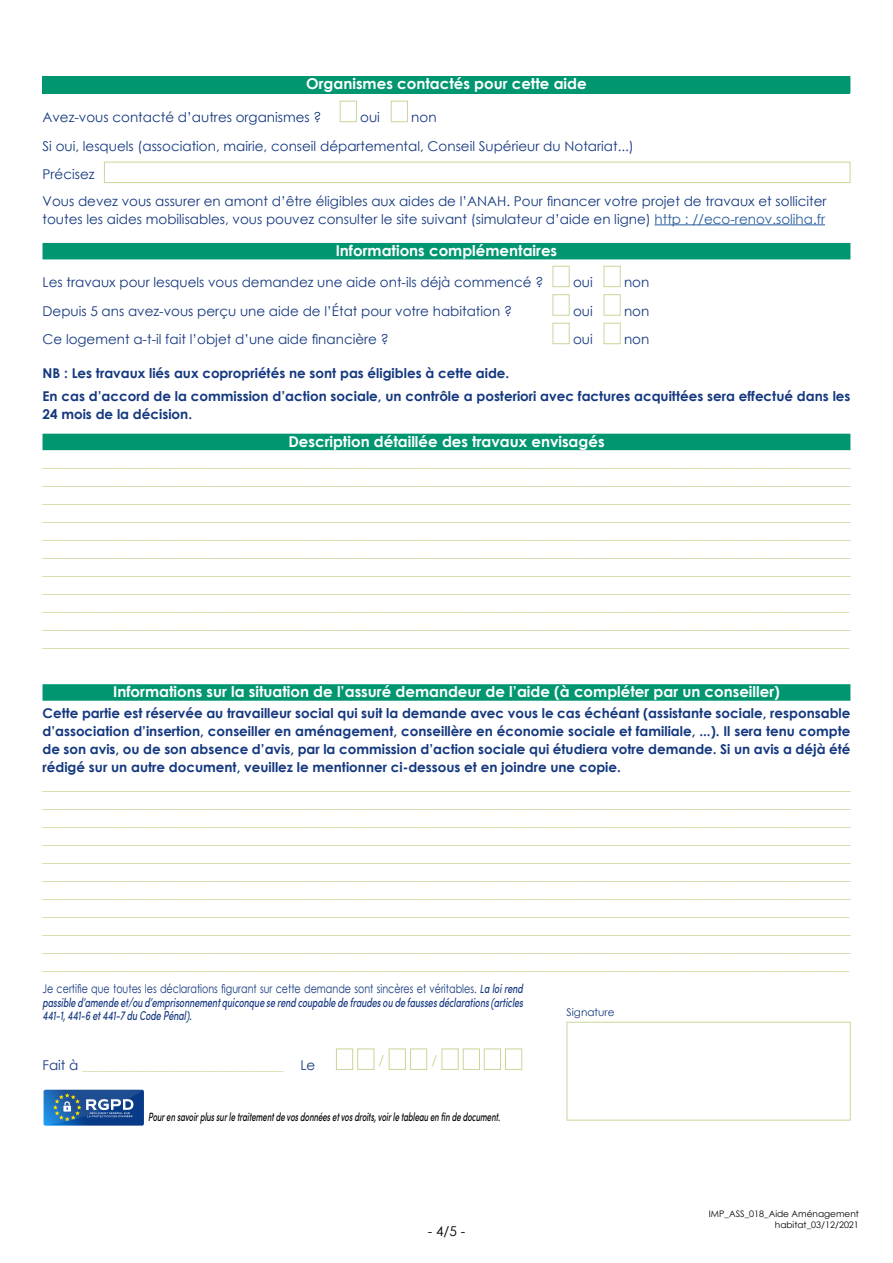
<style>
.page{position:relative;width:893px;height:1263px;background:#fff}
.page>*{position:absolute;margin:0;border:0;box-sizing:border-box;transform-origin:0 0}
.t1{font:15px/18px "Futura PT Cond";color:#cad798;text-align:justify}
.t2{font:700 15px "Century Gothic";color:#fff}
.t3{font:700 13.5px/18px "Century Gothic";color:#14387f}
.t4{font:13.5px/28.5px "Century Gothic";color:#14387f}
.t5{font:13.5px "Century Gothic";color:#cad798}
.t6{font:13.5px "Century Gothic";color:#000}
.t7{font:italic condensed 12.9px/13.5px "Sofia Pro";color:#14387f;scale:.8 1}
.t8{font:12px "Century Gothic";color:#14387f;scale:.8 1}
.t9{font:italic condensed 12px "Sofia Pro";color:#000;scale:.75 1}
.t10{font:10.5px "Century Gothic";color:#14387f}
.t11{font:9px/10.8px "Century Gothic";color:#000;text-align:right}
.s1{color:#275b9b}
.s2{font-family:"Sofia Pro";font-style:italic;font-stretch:condensed}
.s3{font-family:"Sofia Pro";font-style:italic;font-stretch:condensed;font-size:12.9px}
.s4{color:#14387f}
</style>
<div class="page">
<hr style="left:654px;top:224px;width:171px;height:1px;background:#275b9b">
<div style="left:43px;top:243px;width:807px;height:16px;background:#009770"></div>
<div style="left:43px;top:434px;width:807px;height:16px;background:#009770"></div>
<div style="left:43px;top:684px;width:807px;height:17px;background:#009770"></div>
<div style="left:43px;top:77px;width:807px;height:17px;background:#009770"></div>
<div style="left:43px;top:76px;width:807px;height:17px;background:#009770"></div>
<div style="left:340px;top:101px;width:17px;height:21px;border:1px solid #cad798"></div>
<div style="left:391px;top:101px;width:17px;height:21px;border:1px solid #cad798"></div>
<div style="left:104px;top:162px;width:746px;height:21px;border:1px solid #cad798"></div>
<div style="left:553px;top:266px;width:17px;height:21px;border:1px solid #cad798"></div>
<div style="left:604px;top:266px;width:17px;height:21px;border:1px solid #cad798"></div>
<div style="left:553px;top:294px;width:17px;height:22px;border:1px solid #cad798"></div>
<div style="left:604px;top:294px;width:17px;height:22px;border:1px solid #cad798"></div>
<div style="left:553px;top:323px;width:17px;height:21px;border:1px solid #cad798"></div>
<div style="left:604px;top:323px;width:17px;height:21px;border:1px solid #cad798"></div>
<div style="left:336px;top:1048px;width:17px;height:22px;border:1px solid #cad798"></div>
<div style="left:357px;top:1048px;width:17px;height:22px;border:1px solid #cad798"></div>
<div style="left:389px;top:1048px;width:17px;height:22px;border:1px solid #cad798"></div>
<div style="left:410px;top:1048px;width:17px;height:22px;border:1px solid #cad798"></div>
<div style="left:442px;top:1048px;width:17px;height:22px;border:1px solid #cad798"></div>
<div style="left:463px;top:1048px;width:17px;height:22px;border:1px solid #cad798"></div>
<div style="left:484px;top:1048px;width:17px;height:22px;border:1px solid #cad798"></div>
<div style="left:505px;top:1048px;width:17px;height:22px;border:1px solid #cad798"></div>
<div style="left:567px;top:1022px;width:284px;height:98px;border:1px solid #cad798"></div>
<svg style="left:44px;top:1090px;width:100px;height:35px"></svg>
<p class="t2" style="left:306px;top:72px;width:282px">Organismes contactés pour cette aide</p>
<p class="t4" style="left:43px;top:103px;width:280px">Avez-vous contacté d’autres organismes ?</p>
<p class="t4" style="left:360px;top:103px;width:21px">oui</p>
<p class="t4" style="left:43px;top:103px;width:593px;text-indent:369px">non<br>Si oui, lesquels (association, mairie, conseil départemental, Conseil Supérieur du Notariat...)<br>Précisez</p>
<p class="t4" style="left:43px;top:191px;width:786px;line-height:18px">Vous devez vous assurer en amont d’être éligibles aux aides de l’ANAH. Pour financer votre projet de travaux et solliciter toutes les aides mobilisables, vous pouvez consulter le site suivant (simulateur d’aide en ligne) <span class="s1">http : //eco-renov.soliha.fr</span></p>
<p class="t2" style="left:336px;top:239px;width:223px">Informations complémentaires</p>
<p class="t4" style="left:43px;top:268px;width:502px">Les travaux pour lesquels vous demandez une aide ont-ils déjà commencé ?</p>
<p class="t4" style="left:573px;top:268px;width:21px">oui</p>
<p class="t4" style="left:624px;top:268px;width:27px">non</p>
<p class="t4" style="left:43px;top:296px;width:471px">Depuis 5 ans avez-vous perçu une aide de l’État pour votre habitation ?</p>
<p class="t4" style="left:573px;top:296px;width:21px">oui</p>
<p class="t4" style="left:624px;top:296px;width:27px">non</p>
<p class="t4" style="left:43px;top:325px;width:348px">Ce logement a-t-il fait l’objet d’une aide financière ?</p>
<p class="t4" style="left:573px;top:325px;width:21px">oui</p>
<p class="t4" style="left:624px;top:325px;width:27px">non</p>
<p class="t3" style="left:43px;top:362px;width:809px;line-height:22.2px">NB : Les travaux liés aux copropriétés ne sont pas éligibles à cette aide.<br>En cas d’accord de la commission d’action sociale, un contrôle a posteriori avec factures acquittées sera effectué dans les</p>
<p class="t3" style="left:43px;top:404px;width:151px">24 mois de la décision.</p>
<p class="t2" style="left:288px;top:430px;width:318px">Description détaillée des travaux envisagés</p>
<p class="t1" style="left:43px;top:453px;width:810px">________________________________________________________________________________________________________________ ________________________________________________________________________________________________________________ ________________________________________________________________________________________________________________ ________________________________________________________________________________________________________________ ________________________________________________________________________________________________________________ ________________________________________________________________________________________________________________ ________________________________________________________________________________________________________________ ________________________________________________________________________________________________________________ ________________________________________________________________________________________________________________ ________________________________________________________________________________________________________________ ________________________________________________________________________________________________________________</p>
<p class="t2" style="left:113px;top:680px;width:668px">Informations sur la situation de l’assuré demandeur de l’aide (à compléter par un conseiller)</p>
<p class="t3" style="left:43px;top:703px;width:809px;text-align:justify">Cette partie est réservée au travailleur social qui suit la demande avec vous le cas échéant (assistante sociale, responsable d’association d’insertion, conseiller en aménagement, conseillère en économie sociale et familiale, ...). Il sera tenu compte de son avis, ou de son absence d’avis, par la commission d’action sociale qui étudiera votre demande. Si un avis a déjà été rédigé sur un autre document, veuillez le mentionner ci-dessous et en joindre une copie.</p>
<p class="t1" style="left:43px;top:776px;width:810px">________________________________________________________________________________________________________________ ________________________________________________________________________________________________________________ ________________________________________________________________________________________________________________ ________________________________________________________________________________________________________________ ________________________________________________________________________________________________________________ ________________________________________________________________________________________________________________ ________________________________________________________________________________________________________________ ________________________________________________________________________________________________________________ ________________________________________________________________________________________________________________ ________________________________________________________________________________________________________________ ________________________________________________________________________________________________________________</p>
<p class="t8" style="left:43px;top:980px;width:602px">Je certifie que toutes les déclarations figurant sur cette demande sont sincères et véritables. <span class="s2">L</span><span class="s3">a loi rend</span></p>
<p class="t7" style="left:43px;top:995px;width:602px">passible d’amende et/ou d’emprisonnement quiconque se rend coupable de fraudes ou de fausses déclarations (articles<br>441-1, 441-6 et 441-7 du Code Pénal).</p>
<p class="t5" style="left:43px;top:1055px;width:242px"><span class="s4">Fait à</span> _______________________________</p>
<p class="t4" style="left:300px;top:1050px;width:16px">Le</p>
<p class="t5" style="left:379px;top:1051px;width:7px">/</p>
<p class="t5" style="left:431px;top:1051px;width:7px">/</p>
<p class="t10" style="left:567px;top:1004px;width:49px">Signature</p>
<p class="t9" style="left:148px;top:1109px;width:471px">Pour en savoir plus sur le traitement de vos données et vos droits, voir le tableau en fin de document.</p>
<p class="t6" style="left:428px;top:1221px;width:39px">- 4/5 -</p>
<p class="t11" style="left:709px;top:1208px;width:152px">IMP_ASS_018_Aide Aménagement habitat_03/12/2021</p>
</div>
